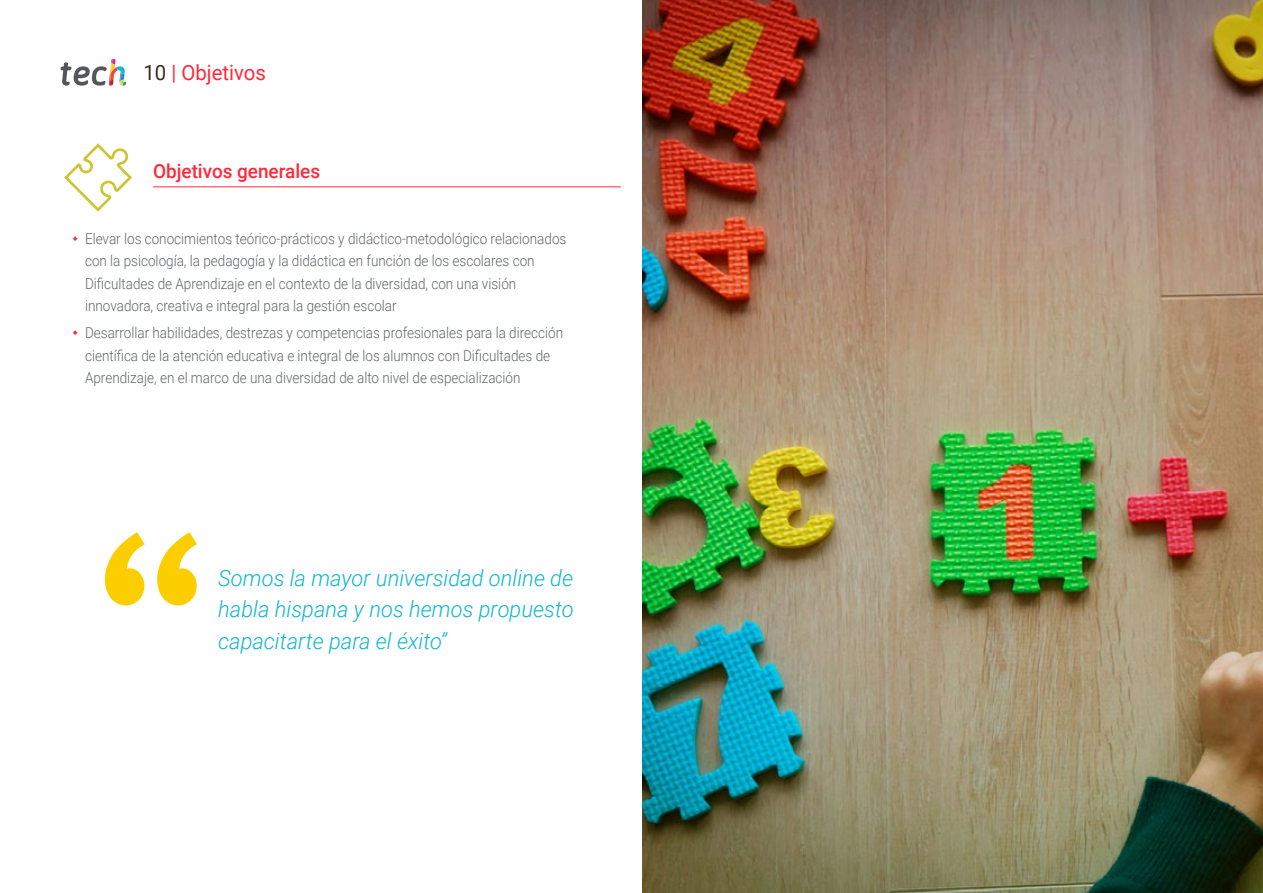
<style>
.page{position:relative;width:1263px;height:893px;background:#fff}
.page>*{position:absolute;margin:0;border:0;box-sizing:border-box;transform-origin:0 0}
.t1{font:italic 300 22.5px/31.5px "Roboto";color:#0fb6cf;text-align:justify}
.t2{font:21px "Roboto";color:#ff293a}
.t3{font:500 19.5px "Roboto";color:#ff293a}
.t4{font:300 15px/22.5px "Roboto";color:#61646a;scale:.9 1}
.s1{color:#312e20}
</style>
<div class="page">
<svg style="left:105px;top:532px;width:92px;height:73px"></svg>
<hr style="left:153px;top:186px;width:468px;height:1px;background:#ff293a">
<svg style="left:64px;top:143px;width:68px;height:69px"></svg>
<img style="left:642px;top:0;width:621px;height:893px">
<svg style="left:61px;top:59px;width:65px;height:27px"></svg>
<h2 class="t2" style="left:144px;top:57px;width:124px"><span class="s1">10</span> | Objetivos</h2>
<h3 class="t3" style="left:153px;top:157px;width:169px">Objetivos generales</h3>
<p class="t4" style="left:85px;top:227px;width:536px">Elevar los conocimientos teórico-prácticos y didáctico-metodológico relacionados con la psicología, la pedagogía y la didáctica en función de los escolares con Dificultades de Aprendizaje en el contexto de la diversidad, con una visión innovadora, creativa e integral para la gestión escolar</p>
<p class="t4" style="left:85px;top:321px;width:533px">Desarrollar habilidades, destrezas y competencias profesionales para la dirección científica de la atención educativa e integral de los alumnos con Dificultades de<br>Aprendizaje, en el marco de una diversidad de alto nivel de especialización</p>
<h1 class="t1" style="left:218px;top:561px;width:357px">Somos la mayor universidad online de habla hispana y nos hemos propuesto capacitarte para el éxito”</h1>
</div>
